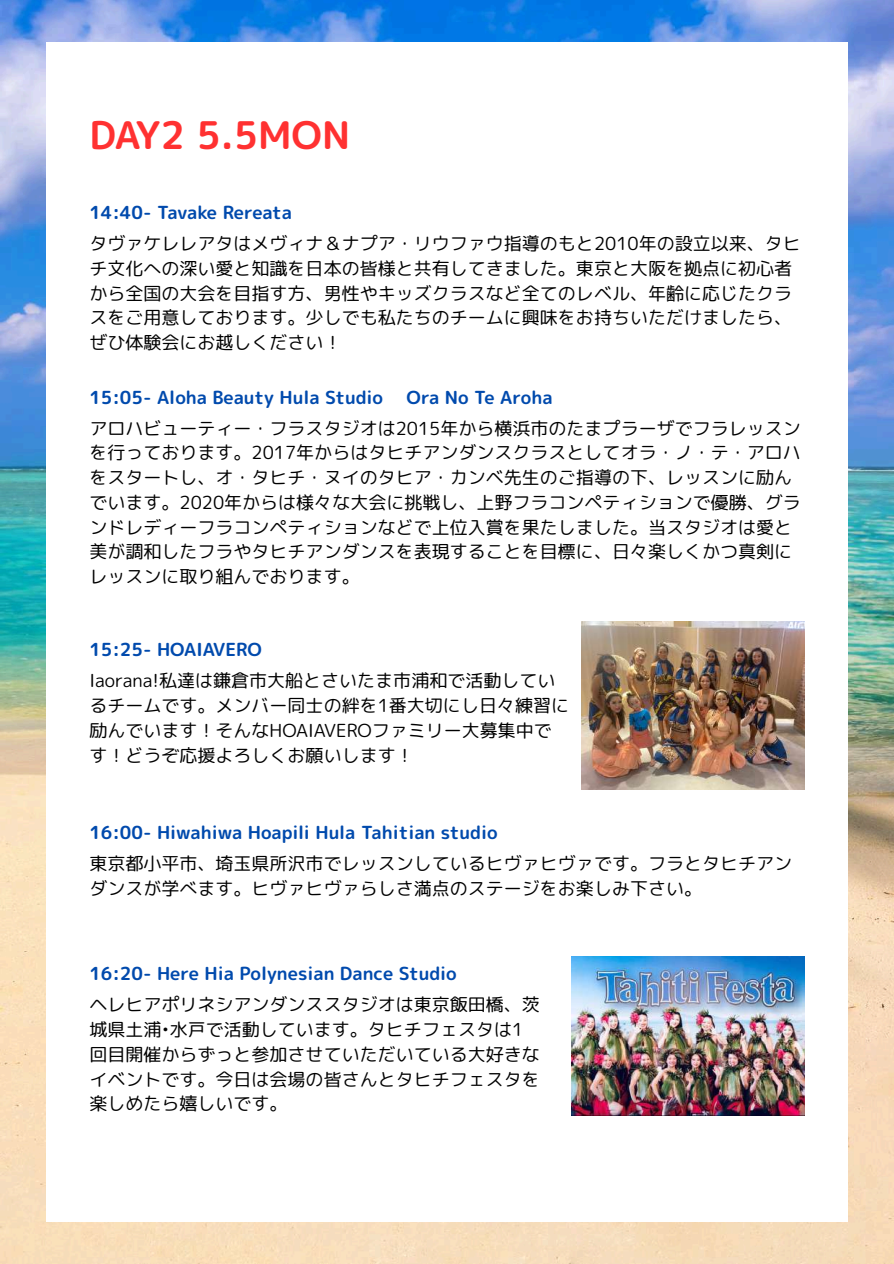
<style>
.page{position:relative;width:894px;height:1264px;background:#fff}
.page>*{position:absolute;margin:0;border:0;box-sizing:border-box;transform-origin:0 0}
.t1{font:38.1px "rounded mplus 1 p bold";color:#ff3131}
.t2{font:18px/24.8px "rounded mplus 1 p regular";color:#000}
.t3{font:18px "rounded mplus 1 p bold";color:#004aad}
</style>
<div class="page">
<img style="left:0;top:0;width:893px;height:1263px">
<div style="left:46px;top:42px;width:801px;height:1179px;background:#fff"></div>
<img style="left:581px;top:622px;width:223px;height:167px">
<img style="left:571px;top:956px;width:233px;height:159px">
<h1 class="t1" style="left:89px;top:108px;width:262px">DAY2 5.5MON</h1>
<p class="t3" style="left:89px;top:200px;width:204px">14:40- Tavake Rereata</p>
<p class="t2" style="left:89px;top:231px;width:712px">タヴァケレレアタはメヴィナ＆ナプア・リウファウ指導のもと2010年の設立以来、タヒチ文化への深い愛と知識を日本の皆様と共有してきました。東京と大阪を拠点に初心者から全国の大会を目指す方、男性やキッズクラスなど全てのレベル、年齢に応じたクラスをご用意しております。少しでも私たちのチームに興味をお持ちいただけましたら、ぜひ体験会にお越しください！</p>
<p class="t3" style="left:89px;top:384px;width:295px">15:05- Aloha Beauty Hula Studio</p>
<p class="t3" style="left:406px;top:384px;width:147px">Ora No Te Aroha</p>
<p class="t2" style="left:89px;top:415px;width:712px">アロハビューティー・フラスタジオは2015年から横浜市のたまプラーザでフラレッスンを行っております。2017年からはタヒチアンダンスクラスとしてオラ・ノ・テ・アロハをスタートし、オ・タヒチ・ヌイのタヒア・カンベ先生のご指導の下、レッスンに励んでいます。2020年からは様々な大会に挑戦し、上野フラコンペティションで優勝、グランドレディーフラコンペティションなどで上位入賞を果たしました。当スタジオは愛と美が調和したフラやタヒチアンダンスを表現することを目標に、日々楽しくかつ真剣にレッスンに取り組んでおります。</p>
<p class="t3" style="left:89px;top:637px;width:174px">15:25- HOAIAVERO</p>
<p class="t2" style="left:89px;top:668px;width:481px">Iaorana!私達は鎌倉市大船とさいたま市浦和で活動しているチームです。メンバー同士の絆を1番大切にし日々練習に励んでいます！そんなHOAIAVEROファミリー大募集中です！どうぞ応援よろしくお願いします！</p>
<p class="t3" style="left:89px;top:819px;width:409px">16:00- Hiwahiwa Hoapili Hula Tahitian studio</p>
<p class="t2" style="left:89px;top:851px;width:704px">東京都小平市、埼玉県所沢市でレッスンしているヒヴァヒヴァです。フラとタヒチアンダンスが学べます。ヒヴァヒヴァらしさ満点のステージをお楽しみ下さい。</p>
<p class="t3" style="left:89px;top:960px;width:369px">16:20- Here Hia Polynesian Dance Studio</p>
<p class="t2" style="left:89px;top:992px;width:452px">ヘレヒアポリネシアンダンススタジオは東京飯田橋、茨城県土浦•水戸で活動しています。タヒチフェスタは1回目開催からずっと参加させていただいている大好きなイベントです。今日は会場の皆さんとタヒチフェスタを楽しめたら嬉しいです。</p>
</div>
